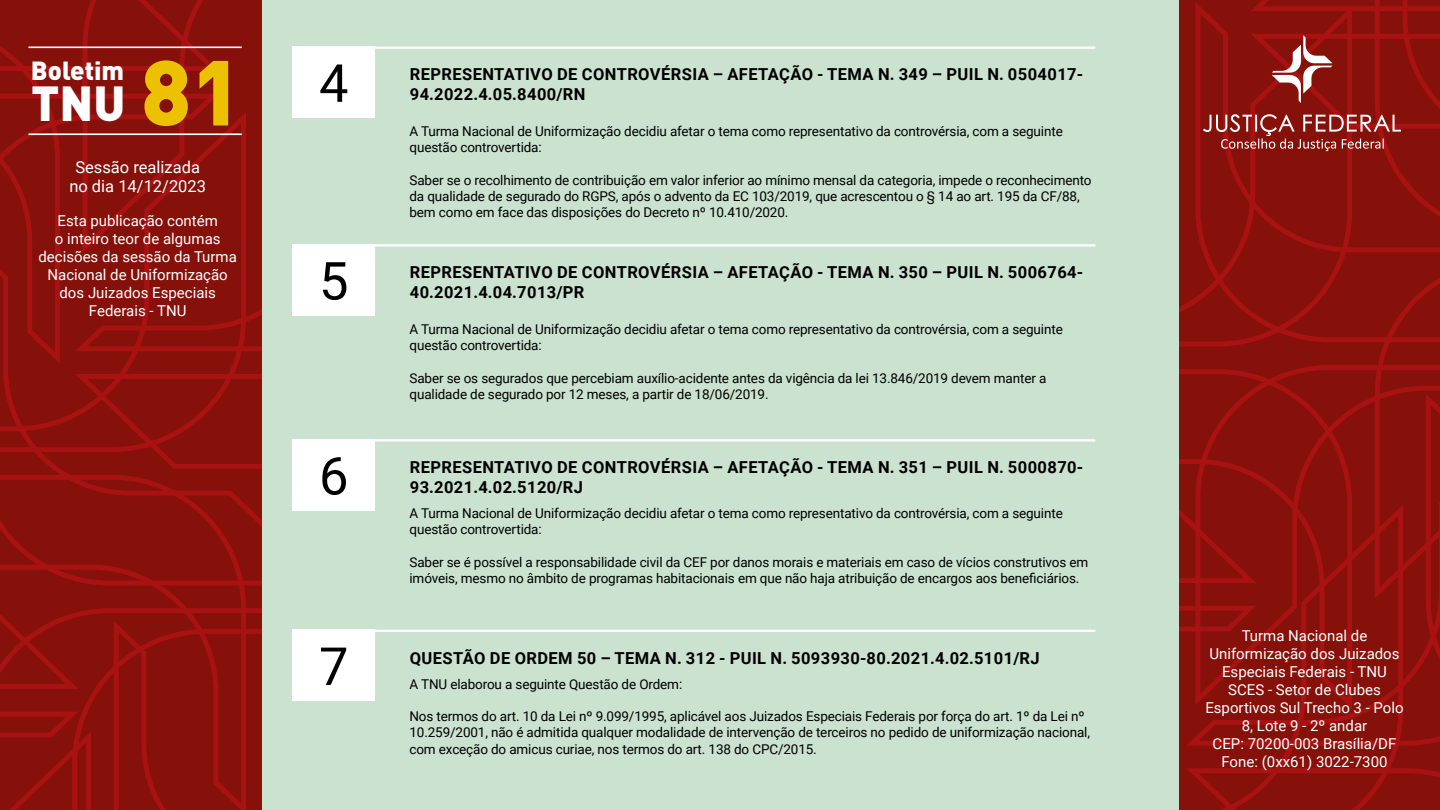
<style>
.page{position:relative;width:1440px;height:810px;background:#fff}
.page>*{position:absolute;margin:0;border:0;box-sizing:border-box;transform-origin:0 0}
.t1{font:900 90.68px "DIN";color:#ecc200}
.t2{font:52.5px "Roboto";color:#000}
.t3{font:900 48.6px "DIN";color:#fff}
.t4{font:900 25.88px "DIN";color:#fff}
.t5{font:700 16.5px/19.8px "Roboto";letter-spacing:.025em;color:#000}
.t6{font:16.5px/19.8px "Roboto";color:#fff;text-align:center}
.t7{font:15px/18px "Roboto";color:#fff;text-align:center}
.t8{font:13.5px/16.2px "Roboto";letter-spacing:-.01em;color:#000}
</style>
<div class="page">
<div style="left:1179px;top:6px;width:173px;height:340px;background:#85110a"></div>
<svg style="left:1195px;top:2px;width:245px;height:340px;background:#8a110b"></svg>
<svg style="left:1256px;top:365px;width:119px;height:137px;background:#89110b"></svg>
<svg style="left:1375px;top:278px;width:65px;height:224px;background:#8b110b"></svg>
<svg style="left:1179px;top:583px;width:224px;height:185px;background:#87110a"></svg>
<svg style="left:1256px;top:768px;width:184px;height:42px;background:#8a110b"></svg>
<svg style="left:1186px;top:502px;width:254px;height:244px;background:#8b110b"></svg>
<svg style="left:1179px;top:243px;width:77px;height:340px;background:#8a110b"></svg>
<svg style="left:1179px;top:606px;width:77px;height:204px;background:#8b110b"></svg>
<div style="left:246px;top:714px;width:16px;height:96px;background:#85110a"></div>
<svg style="left:0;top:475px;width:246px;height:335px;background:#8a110b"></svg>
<svg style="left:0;top:364px;width:246px;height:88px;background:#8a110b"></svg>
<svg style="left:75px;top:374px;width:187px;height:340px;background:#8a110b"></svg>
<svg style="left:0;top:0;width:259px;height:364px;background:#8a110b"></svg>
<div style="left:262px;top:0;width:917px;height:810px;background:#cae2cf"></div>
<hr style="left:28px;top:46px;width:214px;height:2px;background:#fff">
<hr style="left:28px;top:133px;width:214px;height:2px;background:#fff">
<svg style="left:1203px;top:0;width:237px;height:217px;background:#8f1b15"></svg>
<div style="left:292px;top:46px;width:83px;height:72px;background:#fff"></div>
<hr style="left:292px;top:47px;width:803px;height:2px;background:#fff">
<div style="left:292px;top:439px;width:83px;height:71px;background:#fff"></div>
<hr style="left:292px;top:439px;width:803px;height:2px;background:#fff">
<div style="left:292px;top:244px;width:83px;height:71px;background:#fff"></div>
<hr style="left:292px;top:244px;width:803px;height:3px;background:#fff">
<div style="left:292px;top:630px;width:83px;height:71px;background:#fff"></div>
<hr style="left:292px;top:630px;width:803px;height:2px;background:#fff">
<h1 class="t1" style="left:141px;top:32px;width:102px">81</h1>
<p class="t5" style="left:410px;top:64px;width:675px">REPRESENTATIVO DE CONTROVÉRSIA – AFETAÇÃO - TEMA N. 349 – PUIL N. 0504017-<br>94.2022.4.05.8400/RN</p>
<p class="t8" style="left:410px;top:123px;width:655px">A Turma Nacional de Uniformização decidiu afetar o tema como representativo da controvérsia, com a seguinte questão controvertida:</p>
<p class="t8" style="left:410px;top:171px;width:684px">Saber se o recolhimento de contribuição em valor inferior ao mínimo mensal da categoria, impede o reconhecimento da qualidade de segurado do RGPS, após o advento da EC 103/2019, que acrescentou o § 14 ao art. 195 da CF/88, bem como em face das disposições do Decreto nº 10.410/2020.</p>
<h3 class="t4" style="left:31px;top:53px;width:95px">Boletim</h3>
<h2 class="t2" style="left:319px;top:46px;width:31px">4</h2>
<h3 class="t3" style="left:31px;top:71px;width:96px">TNU</h3>
<p class="t6" style="left:69px;top:156px;width:138px">Sessão realizada no dia 14/12/2023</p>
<p class="t7" style="left:38px;top:211px;width:200px">Esta publicação contém<br>o inteiro teor de algumas decisões da sessão da Turma<br>Nacional de Uniformização dos Juizados Especiais<br>Federais - TNU</p>
<h2 class="t2" style="left:319px;top:244px;width:31px">5</h2>
<p class="t5" style="left:410px;top:262px;width:675px">REPRESENTATIVO DE CONTROVÉRSIA – AFETAÇÃO - TEMA N. 350 – PUIL N. 5006764-<br>40.2021.4.04.7013/PR</p>
<p class="t8" style="left:410px;top:321px;width:655px">A Turma Nacional de Uniformização decidiu afetar o tema como representativo da controvérsia, com a seguinte questão controvertida:</p>
<p class="t8" style="left:410px;top:369px;width:638px">Saber se os segurados que percebiam auxílio-acidente antes da vigência da lei 13.846/2019 devem manter a qualidade de segurado por 12 meses, a partir de 18/06/2019.</p>
<h2 class="t2" style="left:319px;top:439px;width:31px">6</h2>
<h2 class="t2" style="left:319px;top:629px;width:31px">7</h2>
<p class="t5" style="left:410px;top:457px;width:675px">REPRESENTATIVO DE CONTROVÉRSIA – AFETAÇÃO - TEMA N. 351 – PUIL N. 5000870-<br>93.2021.4.02.5120/RJ</p>
<p class="t8" style="left:410px;top:505px;width:655px">A Turma Nacional de Uniformização decidiu afetar o tema como representativo da controvérsia, com a seguinte questão controvertida:</p>
<p class="t8" style="left:410px;top:553px;width:680px">Saber se é possível a responsabilidade civil da CEF por danos morais e materiais em caso de vícios construtivos em imóveis, mesmo no âmbito de programas habitacionais em que não haja atribuição de encargos aos beneficiários.</p>
<p class="t5" style="left:410px;top:647px;width:632px">QUESTÃO DE ORDEM 50 – TEMA N. 312 - PUIL N. 5093930-80.2021.4.02.5101/RJ</p>
<p class="t8" style="left:410px;top:675px;width:274px">A TNU elaborou a seguinte Questão de Ordem:</p>
<p class="t8" style="left:410px;top:708px;width:682px">Nos termos do art. 10 da Lei nº 9.099/1995, aplicável aos Juizados Especiais Federais por força do art. 1º da Lei nº<br>10.259/2001, não é admitida qualquer modalidade de intervenção de terceiros no pedido de uniformização nacional, com exceção do amicus curiae, nos termos do art. 138 do CPC/2015.</p>
<p class="t7" style="left:1205px;top:626px;width:200px">Turma Nacional de<br>Uniformização dos Juizados<br>Especiais Federais - TNU<br>SCES - Setor de Clubes<br>Esportivos Sul Trecho 3 - Polo<br>8, Lote 9 - 2º andar<br>CEP: 70200-003 Brasília/DF<br>Fone: (0xx61) 3022-7300</p>
</div>
